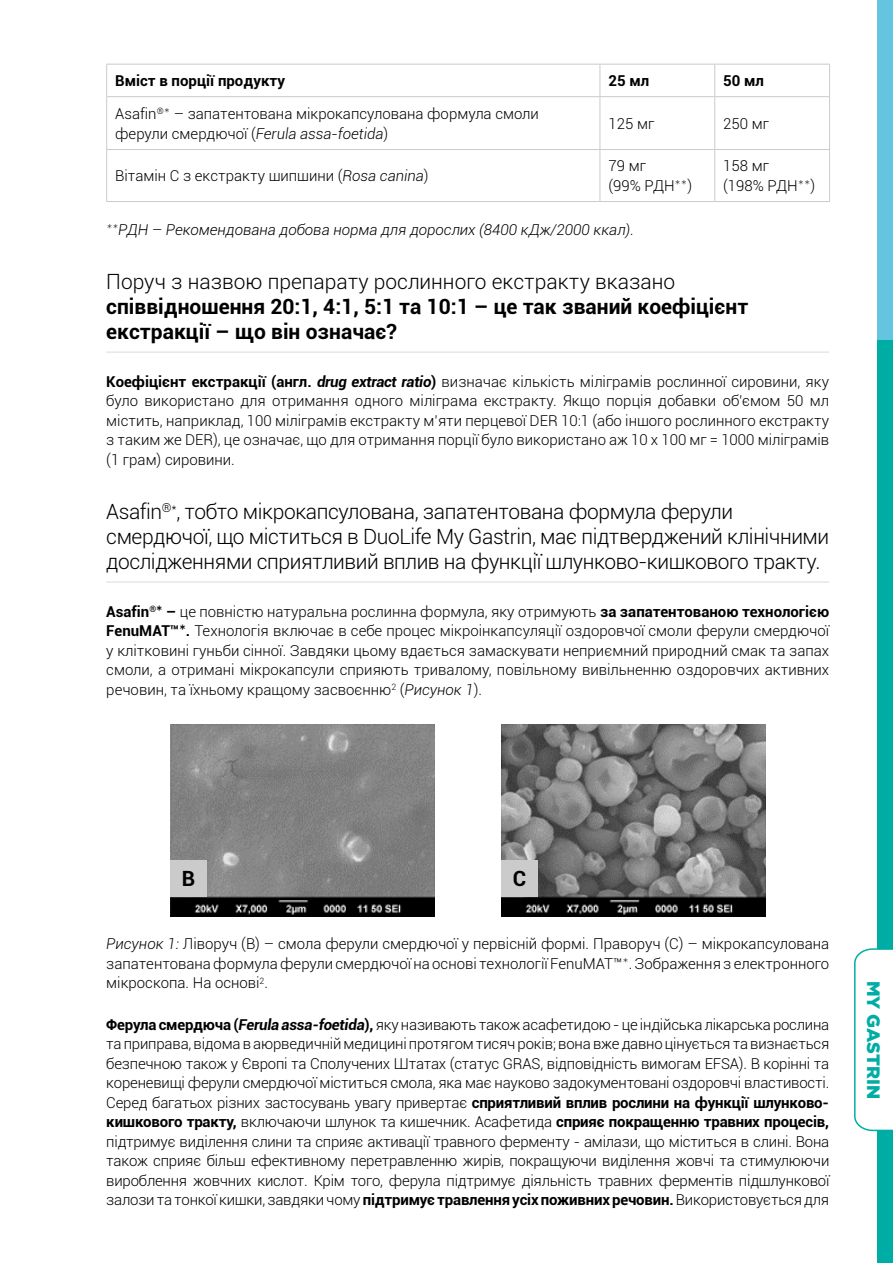
<style>
.page{position:relative;width:893px;height:1263px;background:#fff}
.page>*{position:absolute;margin:0;border:0;box-sizing:border-box;transform-origin:0 0}
.t1{font:300 21px/25.2px "Roboto";letter-spacing:-.02em;color:#000}
.t2{font:700 21px/25.2px "Roboto";color:#000}
.t3{font:300 21px "Roboto";color:#000}
.t4{font:900 18px "Gotham";color:#00ada5}
.t5{font:300 15px/19.5px "Roboto";color:#000;text-align:justify}
.t6{font:italic 300 15px "Roboto";color:#000}
.t7{font:700 15px "Roboto";color:#000}
.s1{font-family:"Lato"}
.s2{font-style:italic}
.s3{font-weight:700}
.s4{font-weight:700;font-style:italic}
.s5{font-family:"Lato";font-weight:700}
</style>
<div class="page">
<img style="left:170px;top:725px;width:264px;height:192px">
<img style="left:501px;top:725px;width:264px;height:192px">
<div style="left:877px;top:0;width:16px;height:340px;background:#64c5e0"></div>
<div style="left:877px;top:340px;width:16px;height:923px;background:#00ada5"></div>
<svg style="left:854px;top:948px;width:39px;height:184px"></svg>
<hr style="left:106px;top:64px;width:494px;height:1px;background:#cbcbcc">
<hr style="left:106px;top:65px;width:1px;height:31px;background:#cbcbcc">
<hr style="left:600px;top:64px;width:115px;height:1px;background:#cbcbcc">
<hr style="left:600px;top:65px;width:1px;height:31px;background:#cbcbcc">
<hr style="left:715px;top:64px;width:115px;height:1px;background:#cbcbcc">
<hr style="left:714px;top:65px;width:1px;height:31px;background:#cbcbcc">
<hr style="left:829px;top:65px;width:1px;height:31px;background:#cbcbcc">
<hr style="left:106px;top:96px;width:494px;height:1px;background:#cbcbcc">
<hr style="left:106px;top:97px;width:1px;height:52px;background:#cbcbcc">
<hr style="left:600px;top:96px;width:115px;height:1px;background:#cbcbcc">
<hr style="left:600px;top:97px;width:1px;height:52px;background:#cbcbcc">
<hr style="left:715px;top:96px;width:115px;height:1px;background:#cbcbcc">
<hr style="left:714px;top:97px;width:1px;height:52px;background:#cbcbcc">
<hr style="left:829px;top:97px;width:1px;height:52px;background:#cbcbcc">
<hr style="left:106px;top:149px;width:494px;height:1px;background:#cbcbcc">
<hr style="left:106px;top:150px;width:1px;height:51px;background:#cbcbcc">
<hr style="left:600px;top:149px;width:115px;height:1px;background:#cbcbcc">
<hr style="left:600px;top:150px;width:1px;height:51px;background:#cbcbcc">
<hr style="left:715px;top:149px;width:115px;height:1px;background:#cbcbcc">
<hr style="left:714px;top:150px;width:1px;height:51px;background:#cbcbcc">
<hr style="left:829px;top:150px;width:1px;height:51px;background:#cbcbcc">
<hr style="left:106px;top:201px;width:494px;height:1px;background:#cbcbcc">
<hr style="left:600px;top:201px;width:115px;height:1px;background:#cbcbcc">
<hr style="left:715px;top:201px;width:115px;height:1px;background:#cbcbcc">
<hr style="left:106px;top:352px;width:723px;height:1px;background:#dadada">
<hr style="left:106px;top:582px;width:723px;height:1px;background:#dadada">
<div style="left:170px;top:860px;width:37px;height:37px;background:#cbcbcc"></div>
<div style="left:501px;top:860px;width:37px;height:37px;background:#cbcbcc"></div>
<p class="t7" style="left:115px;top:70px;width:172px">Вміст в порції продукту</p>
<p class="t7" style="left:608px;top:70px;width:42px">25 мл</p>
<p class="t7" style="left:723px;top:70px;width:42px">50 мл</p>
<p class="t5" style="left:115px;top:104px;width:425px">Asafin<sup>®</sup><span class="s1">*</span> – запатентована мікрокапсулована формула смоли ферули смердючої (<span class="s2">Ferula assa-foetida</span>)</p>
<p class="t5" style="left:608px;top:113px;width:47px">125 мг</p>
<p class="t5" style="left:723px;top:113px;width:47px">250 мг</p>
<p class="t5" style="left:115px;top:166px;width:315px">Вітамін С з екстракту шипшини (<span class="s2">Rosa canina</span>)</p>
<p class="t5" style="left:608px;top:156px;width:85px">79 мг<br>(99% РДН<span class="s1">**</span>)</p>
<p class="t5" style="left:723px;top:156px;width:93px">158 мг<br>(198% РДН<span class="s1">**</span>)</p>
<p class="t6" style="left:106px;top:219px;width:529px"><span class="s1">**</span>РДН – Рекомендована добова норма для дорослих (8400 кДж/2000 ккал).</p>
<h1 class="t3" style="left:106px;top:267px;width:570px">Поруч з назвою препарату рослинного екстракту вказано</h1>
<h1 class="t2" style="left:106px;top:293px;width:643px">співвідношення 20:1, 4:1, 5:1 та 10:1 – це так званий коефіцієнт екстракції – що він означає?</h1>
<p class="t5" style="left:106px;top:371px;width:724px"><span class="s3">Коефіцієнт екстракції (англ.</span> <span class="s4">drug extract ratio</span><span class="s3">)</span> визначає кількість міліграмів рослинної сировини, яку було використано для отримання одного міліграма екстракту. Якщо порція добавки об’ємом 50 мл містить, наприклад, 100 міліграмів екстракту м’яти перцевої DER 10:1 (або іншого рослинного екстракту з таким же DER), це означає, що для отримання порції було використано аж 10 x 100 мг = 1000 міліграмів (1 грам) сировини.</p>
<h1 class="t1" style="left:106px;top:498px;width:724px">Asafin<sup>®*</sup>, тобто мікрокапсулована, запатентована формула ферули смердючої, що міститься в DuoLife My Gastrin, має підтверджений клінічними дослідженнями сприятливий вплив на функції шлунково-кишкового тракту.</h1>
<p class="t5" style="left:106px;top:601px;width:724px"><span class="s3">Asafin</span><sup>®</sup><span class="s5">*</span> <span class="s3">–</span> це повністю натуральна рослинна формула, яку отримують <span class="s3">за запатентованою технологією FenuMAT™</span><span class="s5">*</span><span class="s3">.</span> Технологія включає в себе процес мікроінкапсуляції оздоровчої смоли ферули смердючої у клітковині гуньби сінної. Завдяки цьому вдається замаскувати неприємний природний смак та запах смоли, а отримані мікрокапсули сприяють тривалому, повільному вивільненню оздоровчих активних речовин, та їхньому кращому засвоєнню<sup>2</sup> (<span class="s2">Рисунок 1</span>).</p>
<h1 class="t2" style="left:182px;top:865px;width:15px">B</h1>
<h1 class="t2" style="left:513px;top:865px;width:15px">C</h1>
<p class="t5" style="left:106px;top:934px;width:724px"><span class="s2">Рисунок 1:</span> Ліворуч (В) – смола ферули смердючої у первісній формі. Праворуч (C) – мікрокапсулована запатентована формула ферули смердючої на основі технології FenuMAT™<span class="s1">*</span>. Зображення з електронного мікроскопа. На основі<sup>2</sup>.</p>
<p class="t5" style="left:106px;top:1014px;width:725px"><span class="s3">Ферула смердюча (</span><span class="s4">Ferula assa-foetida</span><span class="s3">),</span> яку називають також асафетидою - це індійська лікарська рослина та приправа, відома в аюрведичній медицині протягом тисяч років; вона вже давно цінується та визнається безпечною також у Європі та Сполучених Штатах (статус GRAS, відповідність вимогам EFSA). В корінні та кореневищі ферули смердючої міститься смола, яка має науково задокументовані оздоровчі властивості.<br>Серед багатьох різних застосувань увагу привертає <span class="s3">сприятливий вплив рослини на функції шлунково&shy;кишкового тракту,</span> включаючи шлунок та кишечник. Асафетида <span class="s3">сприяє покращенню травних процесів, </span>підтримує виділення слини та сприяє активації травного ферменту - амілази, що міститься в слині. Вона також сприяє більш ефективному перетравленню жирів, покращуючи виділення жовчі та стимулюючи вироблення жовчних кислот. Крім того, ферула підтримує діяльність травних ферментів підшлункової залози та тонкої кишки, завдяки чому <span class="s3">підтримує травлення усіх поживних речовин.</span> Використовується для</p>
<p class="t4" style="left:886px;top:981px;width:119px;rotate:90deg">MY GASTRIN</p>
</div>
